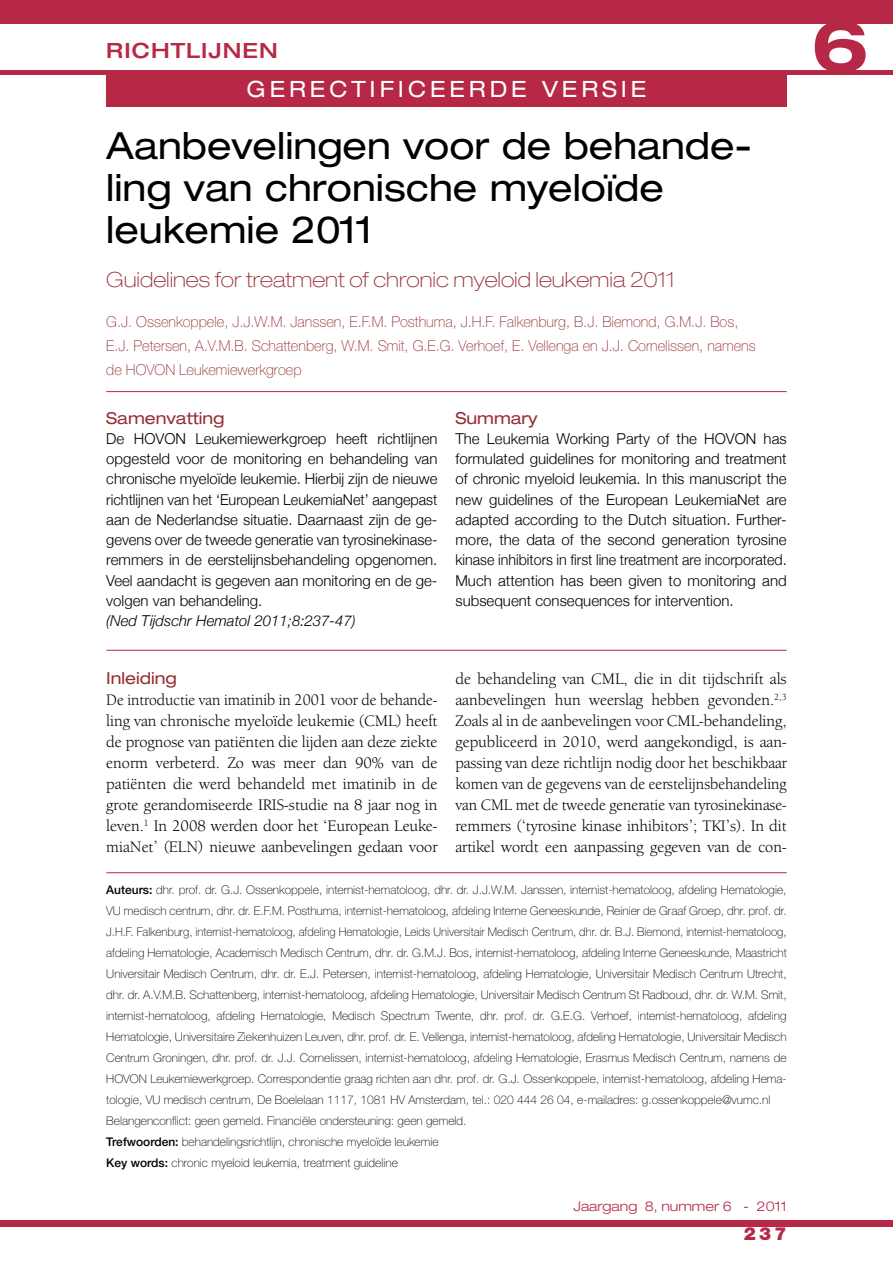
<style>
.page{position:relative;width:893px;height:1263px;background:#fff}
.page>*{position:absolute;margin:0;border:0;box-sizing:border-box;transform-origin:0 0}
.t1{font:700 expanded 70.5px "Helvetica Neue LT Std";color:#b72847}
.t2{font:expanded 37.5px/42px "Helvetica Neue LT Std";color:#000}
.t3{font:expanded 22.5px "Helvetica Neue LT Std";letter-spacing:.18em;color:#fff}
.t4{font:100 expanded 21px "Helvetica Neue LT Std";color:#962e34}
.t5{font:500 expanded 21px "Helvetica Neue LT Std";letter-spacing:.05em;color:#b72847}
.t6{font:900 18px "Helvetica Neue LT Std";color:#b72847}
.t7{font:16.5px/21px "Berkeley Oldstyle IT Cby BT";color:#000;text-align:justify}
.t8{font:16.5px/21px "Berkeley Oldstyle IT Cby BT";color:#000;text-align:justify;scale:.96 1}
.t9{font:expanded 16.5px "Helvetica Neue LT Std";color:#962e34}
.t10{font:300 15px/20.2px "Helvetica Neue";color:#000;text-align:justify}
.t11{font:100 15px/24px "Helvetica Neue LT Std";color:#962e34}
.t12{font:italic 300 15px "Helvetica Neue";color:#000}
.t13{font:300 expanded 13.5px "Helvetica Neue LT Std";color:#b72847}
.t14{font:100 12px/21px "Helvetica Neue LT Std";color:#000}
.s1{font-weight:500}
</style>
<div class="page">
<div style="left:0;top:0;width:893px;height:23px;background:#b72847"></div>
<div style="left:0;top:1220px;width:893px;height:7px;background:#b72847"></div>
<hr style="left:0;top:70px;width:893px;height:4px;background:#b72847">
<hr style="left:106px;top:391px;width:681px;height:1px;background:#b72847">
<hr style="left:106px;top:650px;width:681px;height:1px;background:#b72847">
<hr style="left:106px;top:872px;width:681px;height:1px;background:#b72847">
<div style="left:106px;top:72px;width:681px;height:34px;background:#b72847"></div>
<h3 class="t5" style="left:106px;top:37px;width:173px">RICHTLIJNEN</h3>
<h3 class="t3" style="left:247px;top:76px;width:401px">GERECTIFICEERDE VERSIE</h3>
<h2 class="t2" style="left:106px;top:124px;width:647px">Aanbevelingen voor de behande&shy;ling van chronische myeloïde leukemie 2011</h2>
<h3 class="t4" style="left:106px;top:267px;width:570px">Guidelines for treatment of chronic myeloid leukemia 2011</h3>
<p class="t11" style="left:106px;top:310px;width:651px">G.J. Ossenkoppele, J.J.W.M. Janssen, E.F.M. Posthuma, J.H.F. Falkenburg, B.J. Biemond, G.M.J. Bos,<br>E.J. Petersen, A.V.M.B. Schattenberg, W.M. Smit, G.E.G. Verhoef, E. Vellenga en J.J. Cornelissen, namens de HOVON Leukemiewerkgroep</p>
<h3 class="t9" style="left:106px;top:408px;width:120px">Samenvatting</h3>
<p class="t10" style="left:106px;top:428px;width:333px">De HOVON Leukemiewerkgroep heeft richtlijnen opgesteld voor de monitoring en behandeling van chronische myeloïde leukemie. Hierbij zijn de nieuwe richtlijnen van het ‘European LeukemiaNet’ aangepast aan de Nederlandse situatie. Daarnaast zijn de ge&shy;gevens over de tweede generatie van tyrosinekinase&shy;remmers in de eerstelijnsbehandeling opgenomen.<br>Veel aandacht is gegeven aan monitoring en de ge&shy;volgen van behandeling.</p>
<p class="t12" style="left:106px;top:612px;width:251px">(Ned Tijdschr Hematol 2011;8:237-47)</p>
<h3 class="t9" style="left:106px;top:668px;width:72px">Inleiding</h3>
<p class="t8" style="left:106px;top:689px;width:346px">De introductie van imatinib in 2001 voor de behande&shy;ling van chronische myeloïde leukemie (CML) heeft de prognose van patiënten die lijden aan deze ziekte enorm verbeterd. Zo was meer dan 90% van de patiënten die werd behandeld met imatinib in de grote gerandomiseerde IRIS-studie na 8 jaar nog in leven.<sup>1</sup> In 2008 werden door het ‘European Leuke&shy;miaNet’ (ELN) nieuwe aanbevelingen gedaan voor</p>
<h3 class="t9" style="left:455px;top:408px;width:84px">Summary</h3>
<p class="t10" style="left:455px;top:428px;width:333px">The Leukemia Working Party of the HOVON has formulated guidelines for monitoring and treatment of chronic myeloid leukemia. In this manuscript the new guidelines of the European LeukemiaNet are adapted according to the Dutch situation. Further&shy;more, the data of the second generation tyrosine kinase inhibitors in first line treatment are incorporated.<br>Much attention has been given to monitoring and subsequent consequences for intervention.</p>
<p class="t7" style="left:455px;top:668px;width:333px">de behandeling van CML, die in dit tijdschrift als aanbevelingen hun weerslag hebben gevonden.<sup>2,3<br></sup>Zoals al in de aanbevelingen voor CML-behandeling, gepubliceerd in 2010, werd aangekondigd, is aan&shy;passing van deze richtlijn nodig door het beschikbaar komen van de gegevens van de eerstelijnsbehandeling van CML met de tweede generatie van tyrosinekinase&shy;remmers (‘tyrosine kinase inhibitors’; TKI’s). In dit artikel wordt een aanpassing gegeven van de con-</p>
<p class="t14" style="left:106px;top:879px;width:682px"><span class="s1">Auteurs:</span> dhr. prof. dr. G.J. Ossenkoppele, internist-hematoloog, dhr. dr. J.J.W.M. Janssen, internist-hematoloog, afdeling Hematologie, VU medisch centrum, dhr. dr. E.F.M. Posthuma, internist-hematoloog, afdeling Interne Geneeskunde, Reinier de Graaf Groep, dhr. prof. dr.<br>J.H.F. Falkenburg, internist-hematoloog, afdeling Hematologie, Leids Universitair Medisch Centrum, dhr. dr. B.J. Biemond, internist-hematoloog, afdeling Hematologie, Academisch Medisch Centrum, dhr. dr. G.M.J. Bos, internist-hematoloog, afdeling Interne Geneeskunde, Maastricht Universitair Medisch Centrum, dhr. dr. E.J. Petersen, internist-hematoloog, afdeling Hematologie, Universitair Medisch Centrum Utrecht, dhr. dr. A.V.M.B. Schattenberg, internist-hematoloog, afdeling Hematologie, Universitair Medisch Centrum St Radboud, dhr. dr. W.M. Smit, internist-hematoloog, afdeling Hematologie, Medisch Spectrum Twente, dhr. prof. dr. G.E.G. Verhoef, internist-hematoloog, afdeling Hematologie, Universitaire Ziekenhuizen Leuven, dhr. prof. dr. E. Vellenga, internist-hematoloog, afdeling Hematologie, Universitair Medisch Centrum Groningen, dhr. prof. dr. J.J. Cornelissen, internist-hematoloog, afdeling Hematologie, Erasmus Medisch Centrum, namens de HOVON Leukemiewerkgroep. Correspondentie graag richten aan dhr. prof. dr. G.J. Ossenkoppele, internist-hematoloog, afdeling Hema&shy;tologie, VU medisch centrum, De Boelelaan 1117, 1081 HV Amsterdam, tel.: 020 444 26 04, e-mailadres: g.ossenkoppele@vumc.nl Belangenconflict: geen gemeld. Financiële ondersteuning: geen gemeld.<br><span class="s1">Trefwoorden:</span> behandelingsrichtlijn, chronische myeloïde leukemie<br><span class="s1">Key words:</span> chronic myeloid leukemia, treatment guideline</p>
<p class="t13" style="left:574px;top:1198px;width:215px">Jaargang 8, nummer 6 - 2011</p>
<h3 class="t6" style="left:744px;top:1222px;width:44px">237</h3>
<h1 class="t1" style="left:811px;top:2px;width:59px">6</h1>
</div>
